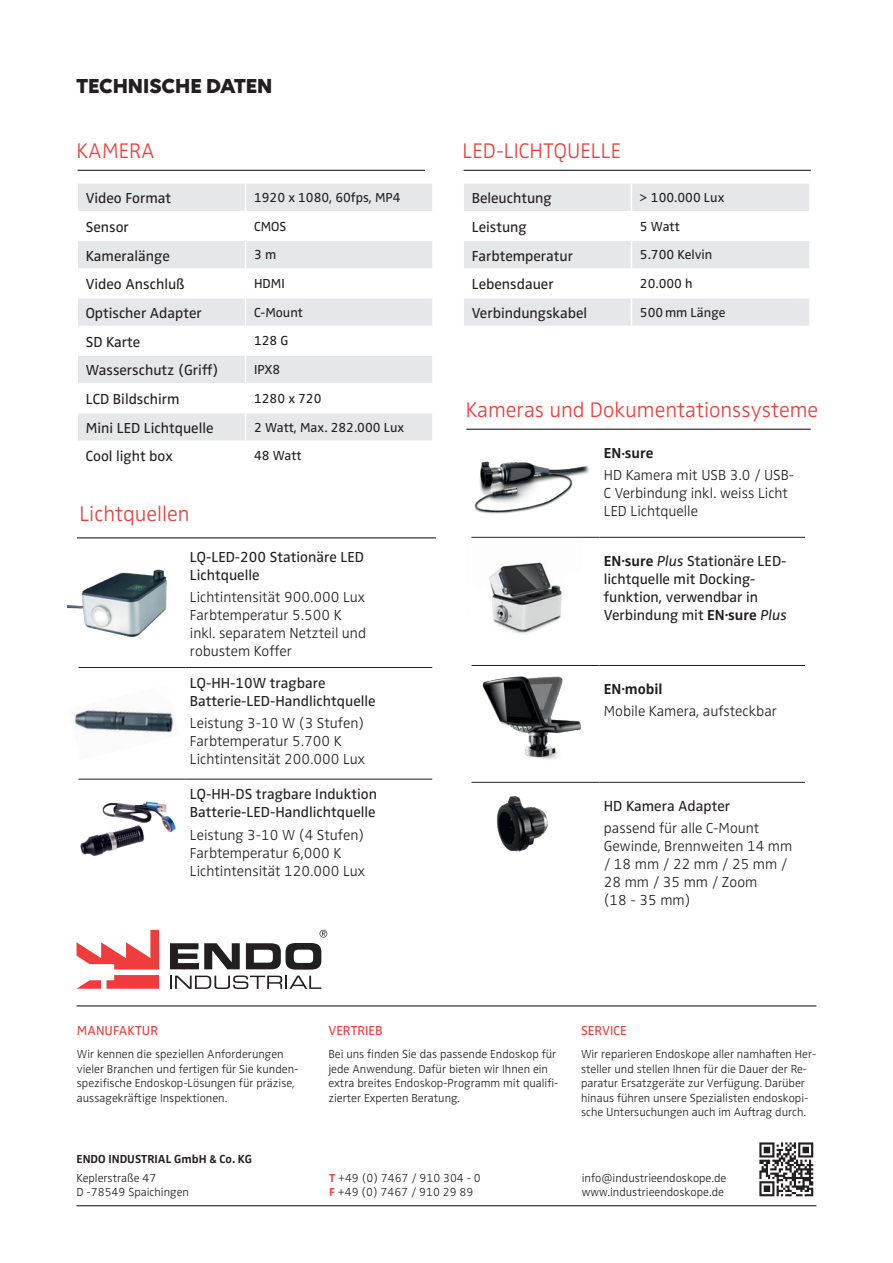
<style>
.page{position:relative;width:893px;height:1263px;background:#fff}
.page>*{position:absolute;margin:0;border:0;box-sizing:border-box;transform-origin:0 0}
.t1{font:300 21.9px "Zwo OT";color:#ee3d3c}
.t2{font:700 21.9px "Volte";color:#231f20}
.t3{font:15px/18px "Zwo OT";color:#231f20}
.t4{font:300 15px/18px "Zwo OT";color:#231f20}
.t5{font:13.5px "Zwo OT";color:#231f20}
.t6{font:13.5px "Zwo OT";color:#ee3d3c}
.t7{font:300 12px/14.4px "Zwo OT";color:#231f20}
.t8{font:700 12px "Zwo OT";color:#231f20}
.s1{font-weight:700}
.s2{font-style:italic}
.s3{font-weight:700;color:#ee3d3c}
</style>
<div class="page">
<hr style="left:78px;top:170px;width:347px;height:1px;background:#231f20">
<hr style="left:77px;top:1005px;width:739px;height:1px;background:#231f20">
<hr style="left:77px;top:1205px;width:739px;height:1px;background:#231f20">
<hr style="left:463px;top:170px;width:348px;height:1px;background:#231f20">
<div style="left:78px;top:184px;width:354px;height:27px;background:#e6e7e9"></div>
<svg style="left:78px;top:241px;width:354px;height:199px;fill:#e6e7e9"></svg>
<hr style="left:77px;top:268px;width:169px;height:2px;background:#fff">
<hr style="left:246px;top:268px;width:188px;height:2px;background:#fff">
<hr style="left:77px;top:297px;width:169px;height:1px;background:#fff">
<hr style="left:246px;top:297px;width:188px;height:1px;background:#fff">
<hr style="left:77px;top:326px;width:169px;height:1px;background:#fff">
<hr style="left:246px;top:326px;width:188px;height:1px;background:#fff">
<hr style="left:77px;top:354px;width:169px;height:2px;background:#fff">
<hr style="left:246px;top:354px;width:188px;height:2px;background:#fff">
<hr style="left:77px;top:383px;width:169px;height:2px;background:#fff">
<hr style="left:246px;top:383px;width:188px;height:2px;background:#fff">
<hr style="left:77px;top:412px;width:169px;height:1px;background:#fff">
<hr style="left:246px;top:412px;width:188px;height:1px;background:#fff">
<svg style="left:245px;top:184px;width:1px;height:256px"></svg>
<svg style="left:77px;top:930px;width:82px;height:39px"></svg>
<svg style="left:77px;top:980px;width:24px;height:9px"></svg>
<svg style="left:107px;top:975px;width:52px;height:14px"></svg>
<svg style="left:170px;top:943px;width:151px;height:46px"></svg>
<svg style="left:320px;top:930px;width:7px;height:7px"></svg>
<svg style="left:759px;top:1142px;width:54px;height:54px"></svg>
<hr style="left:78px;top:667px;width:108px;height:1px;background:#231f20">
<hr style="left:186px;top:667px;width:246px;height:1px;background:#231f20">
<hr style="left:78px;top:779px;width:108px;height:1px;background:#231f20">
<hr style="left:186px;top:779px;width:246px;height:1px;background:#231f20">
<img style="left:68px;top:569px;width:99px;height:68px">
<img style="left:74px;top:710px;width:100px;height:23px">
<img style="left:80px;top:801px;width:96px;height:56px">
<hr style="left:77px;top:537px;width:359px;height:1px;background:#231f20">
<hr style="left:471px;top:537px;width:129px;height:1px;background:#231f20">
<hr style="left:600px;top:537px;width:205px;height:1px;background:#231f20">
<hr style="left:471px;top:665px;width:129px;height:1px;background:#231f20">
<hr style="left:600px;top:665px;width:205px;height:1px;background:#231f20">
<hr style="left:471px;top:782px;width:129px;height:1px;background:#231f20">
<hr style="left:600px;top:782px;width:205px;height:1px;background:#231f20">
<img style="left:482px;top:676px;width:99px;height:83px">
<img style="left:474px;top:461px;width:115px;height:53px">
<img style="left:479px;top:782px;width:87px;height:70px">
<hr style="left:466px;top:429px;width:345px;height:1px;background:#231f20">
<img style="left:489px;top:562px;width:73px;height:72px">
<svg style="left:464px;top:184px;width:345px;height:142px"></svg>
<h1 class="t2" style="left:77px;top:73px;width:197px">TECHNISCHE DATEN</h1>
<h1 class="t1" style="left:77px;top:139px;width:80px">KAMERA</h1>
<h1 class="t1" style="left:462px;top:139px;width:160px">LED-LICHTQUELLE</h1>
<p class="t3" style="left:86px;top:189px;width:87px">Video Format</p>
<p class="t5" style="left:254px;top:190px;width:148px">1920 x 1080, 60fps, MP4</p>
<p class="t3" style="left:86px;top:218px;width:45px">Sensor</p>
<p class="t5" style="left:254px;top:218px;width:34px">CMOS</p>
<p class="t3" style="left:86px;top:247px;width:86px">Kameralänge</p>
<p class="t5" style="left:254px;top:247px;width:24px">3 m</p>
<p class="t3" style="left:86px;top:276px;width:101px">Video Anschluß</p>
<p class="t5" style="left:254px;top:276px;width:32px">HDMI</p>
<p class="t3" style="left:86px;top:304px;width:118px">Optischer Adapter</p>
<p class="t5" style="left:254px;top:304px;width:50px">C-Mount</p>
<p class="t3" style="left:86px;top:333px;width:56px">SD Karte</p>
<p class="t5" style="left:254px;top:333px;width:36px">128 G</p>
<p class="t3" style="left:86px;top:362px;width:134px">Wasserschutz (Griff)</p>
<p class="t5" style="left:254px;top:362px;width:28px">IPX8</p>
<p class="t3" style="left:86px;top:390px;width:95px">LCD Bildschirm</p>
<p class="t5" style="left:254px;top:390px;width:69px">1280 x 720</p>
<p class="t3" style="left:86px;top:419px;width:129px">Mini LED Lichtquelle</p>
<p class="t5" style="left:254px;top:419px;width:152px">2 Watt, Max. 282.000 Lux</p>
<p class="t3" style="left:86px;top:448px;width:89px">Cool light box</p>
<p class="t5" style="left:254px;top:448px;width:49px">48 Watt</p>
<p class="t3" style="left:472px;top:189px;width:82px">Beleuchtung</p>
<p class="t5" style="left:640px;top:190px;width:86px">&gt; 100.000 Lux</p>
<p class="t3" style="left:472px;top:218px;width:57px">Leistung</p>
<p class="t5" style="left:640px;top:218px;width:41px">5 Watt</p>
<p class="t3" style="left:472px;top:247px;width:103px">Farbtemperatur</p>
<p class="t5" style="left:640px;top:247px;width:74px">5.700 Kelvin</p>
<p class="t3" style="left:472px;top:276px;width:84px">Lebensdauer</p>
<p class="t5" style="left:640px;top:276px;width:54px">20.000 h</p>
<p class="t3" style="left:472px;top:304px;width:117px">Verbindungskabel</p>
<p class="t5" style="left:640px;top:304px;width:87px">500mm Länge</p>
<h1 class="t1" style="left:466px;top:397px;width:354px">Kameras und Dokumentationssysteme</h1>
<p class="t4" style="left:604px;top:442px;width:192px;line-height:22.2px"><span class="s1">EN</span><sup>.</sup><span class="s1">sure<br></span>HD Kamera mit USB 3.0 / USB-</p>
<p class="t4" style="left:604px;top:485px;width:186px">C Verbindung inkl. weiss Licht<br>LED Lichtquelle</p>
<p class="t3" style="left:604px;top:552px;width:185px"><span class="s1">EN</span><sup>.</sup><span class="s1">sure</span> <span class="s2">Plus</span> Stationäre LED&shy;lichtquelle mit Docking&shy;funktion, verwendbar in<br>Verbindung mit <span class="s1">EN</span><sup>.</sup><span class="s1">sure</span> <span class="s2">Plus</span></p>
<h1 class="t1" style="left:79px;top:501px;width:112px">Lichtquellen</h1>
<p class="t3" style="left:190px;top:548px;width:176px">LQ-LED-200 Stationäre LED<br>Lichtquelle</p>
<p class="t4" style="left:190px;top:589px;width:178px">Lichtintensität 900.000 Lux<br>Farbtemperatur 5.500 K inkl. separatem Netzteil und robustem Koffer</p>
<p class="t3" style="left:190px;top:674px;width:187px">LQ-HH-10W tragbare<br>Batterie-LED-Handlichtquelle</p>
<p class="t4" style="left:190px;top:714px;width:177px">Leistung 3-10 W (3 Stufen)<br>Farbtemperatur 5.700 K<br>Lichtintensität 200.000 Lux</p>
<p class="t3" style="left:190px;top:786px;width:189px">LQ-HH-DS tragbare Induktion<br>Batterie-LED-Handlichtquelle</p>
<p class="t4" style="left:190px;top:826px;width:177px">Leistung 3-10 W (4 Stufen)<br>Farbtemperatur 6,000 K<br>Lichtintensität 120.000 Lux</p>
<p class="t4" style="left:604px;top:678px;width:175px;line-height:22.2px"><span class="s1">EN</span><sup>.</sup><span class="s1">mobil<br></span>Mobile Kamera, aufsteckbar</p>
<p class="t3" style="left:604px;top:797px;width:128px">HD Kamera Adapter</p>
<p class="t4" style="left:604px;top:820px;width:190px">passend für alle C-Mount<br>Gewinde, Brennweiten 14 mm / 18 mm / 22 mm / 25 mm /<br>28 mm / 35 mm / Zoom<br>(18 - 35 mm)</p>
<p class="t6" style="left:77px;top:1023px;width:83px">MANUFAKTUR</p>
<p class="t7" style="left:77px;top:1047px;width:223px">Wir kennen die speziellen Anforderungen vieler Branchen und fertigen für Sie kunden&shy;spezifische Endoskop-Lösungen für präzise, aussagekräftige Inspektionen.</p>
<p class="t6" style="left:328px;top:1023px;width:56px">VERTRIEB</p>
<p class="t7" style="left:328px;top:1047px;width:232px">Bei uns finden Sie das passende Endoskop für jede Anwendung. Dafür bieten wir Ihnen ein extra breites Endoskop-Programm mit qualifi&shy;zierter Experten Beratung.</p>
<p class="t6" style="left:581px;top:1023px;width:47px">SERVICE</p>
<p class="t7" style="left:581px;top:1047px;width:237px">Wir reparieren Endoskope aller namhaften Her&shy;steller und stellen Ihnen für die Dauer der Re&shy;paratur Ersatzgeräte zur Verfügung. Darüber hinaus führen unsere Spezialisten endoskopi&shy;sche Untersuchungen auch im Auftrag durch.</p>
<p class="t8" style="left:77px;top:1152px;width:177px">ENDO INDUSTRIAL GmbH &amp; Co. KG</p>
<p class="t7" style="left:77px;top:1171px;width:114px">Keplerstraße 47<br>D -78549 Spaichingen</p>
<p class="t7" style="left:582px;top:1171px;width:146px">info@industrieendoskope.de www.industrieendoskope.de</p>
<p class="t7" style="left:329px;top:1171px;width:153px"><span class="s3">T</span> +49 (0) 7467 / 910 304 - 0<br><span class="s3">F</span> +49 (0) 7467 / 910 29 89</p>
</div>
